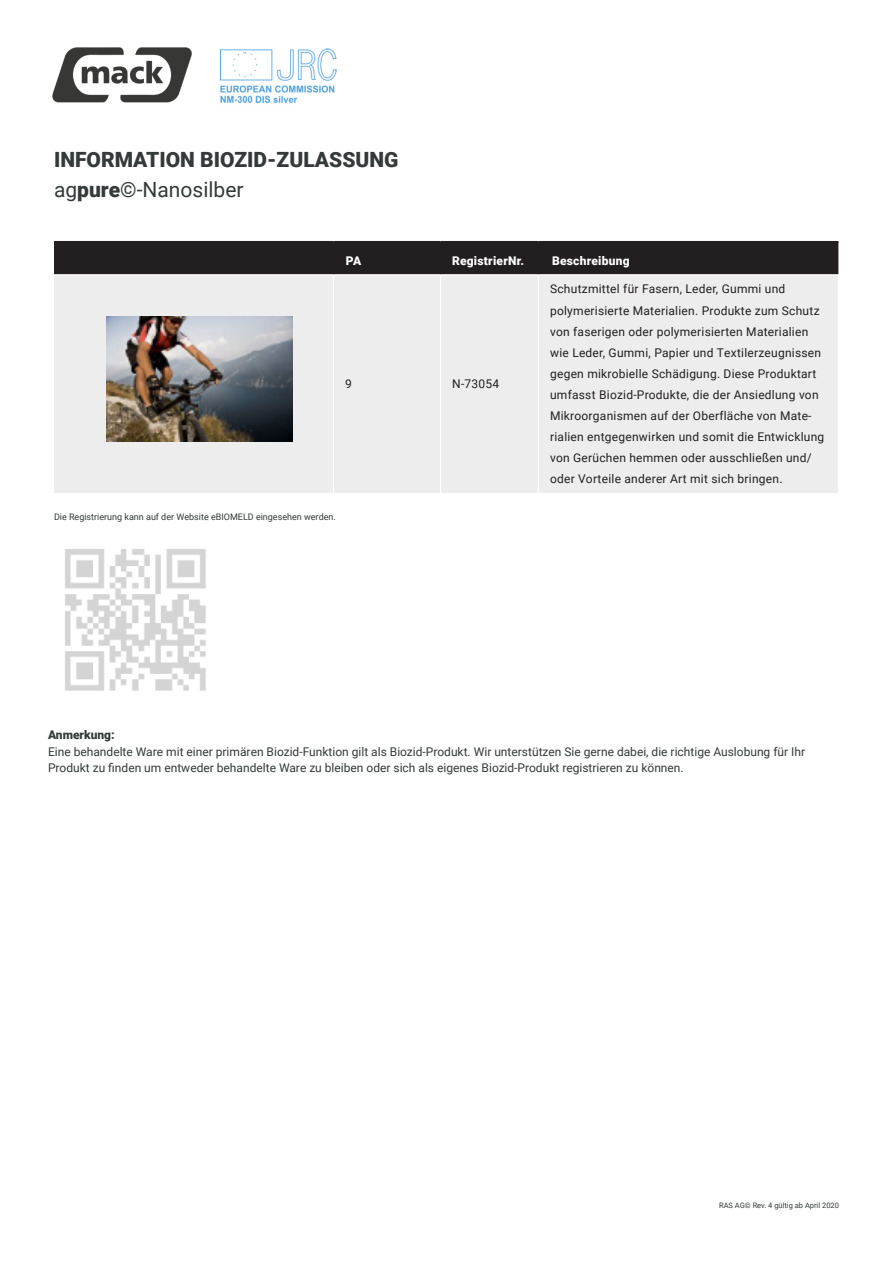
<style>
.page{position:relative;width:893px;height:1263px;background:#fff}
.page>*{position:absolute;margin:0;border:0;box-sizing:border-box;transform-origin:0 0}
.t1{font:900 21px/30px "Roboto";color:#343939}
.t2{font:12px/21.1px "Roboto";letter-spacing:.02em;color:#231f20}
.t3{font:12px/16.5px "Roboto";color:#343939}
.t4{font:900 12px "Roboto";letter-spacing:.02em;color:#fff}
.t5{font:900 12px "Roboto";color:#343939}
.t6{font:9px "Roboto";color:#343939}
.t7{font:7.5px "Roboto";color:#343939}
.s1{font-weight:400}
</style>
<div class="page">
<img style="left:52px;top:47px;width:140px;height:56px">
<div style="left:54px;top:243px;width:784px;height:31px;background:#231f20"></div>
<div style="left:54px;top:275px;width:784px;height:218px;background:#ededed"></div>
<hr style="left:538px;top:243px;width:1px;height:31px;background:#231f20">
<hr style="left:333px;top:275px;width:1px;height:218px;background:#fff">
<hr style="left:440px;top:275px;width:1px;height:218px;background:#fff">
<hr style="left:538px;top:275px;width:1px;height:218px;background:#fff">
<hr style="left:54px;top:241px;width:279px;height:2px;background:#231f20">
<hr style="left:333px;top:241px;width:108px;height:2px;background:#231f20">
<hr style="left:441px;top:241px;width:97px;height:2px;background:#231f20">
<hr style="left:538px;top:241px;width:300px;height:2px;background:#231f20">
<img style="left:107px;top:317px;width:186px;height:124px">
<img style="left:65px;top:549px;width:141px;height:142px">
<img style="left:219px;top:48px;width:118px;height:55px">
<h1 class="t1" style="left:54px;top:144px;width:346px">INFORMATION BIOZID-ZULASSUNG <span class="s1">ag</span>pure<span class="s1">©-Nanosilber</span></h1>
<p class="t4" style="left:346px;top:252px;width:17px">PA</p>
<p class="t4" style="left:452px;top:252px;width:74px">RegistrierNr.</p>
<p class="t4" style="left:552px;top:252px;width:79px">Beschreibung</p>
<p class="t2" style="left:345px;top:373px;width:8px">9</p>
<p class="t2" style="left:452px;top:373px;width:49px">N-73054</p>
<p class="t6" style="left:54px;top:510px;width:283px">Die Registrierung kann auf der Website eBIOMELD eingesehen werden.</p>
<p class="t2" style="left:550px;top:278px;width:276px">Schutzmittel für Fasern, Leder, Gummi und polymerisierte Materialien. Produkte zum Schutz von faserigen oder polymerisierten Materialien wie Leder, Gummi, Papier und Textilerzeugnissen gegen mikrobielle Schädigung. Diese Produktart umfasst Biozid-Produkte, die der Ansiedlung von Mikroorganismen auf der Oberfläche von Mate&shy;rialien entgegenwirken und somit die Entwicklung von Gerüchen hemmen oder ausschließen und/ oder Vorteile anderer Art mit sich bringen.</p>
<p class="t5" style="left:48px;top:726px;width:68px">Anmerkung:</p>
<p class="t3" style="left:48px;top:743px;width:758px">Eine behandelte Ware mit einer primären Biozid-Funktion gilt als Biozid-Produkt. Wir unterstützen Sie gerne dabei, die richtige Auslobung für Ihr<br>Produkt zu finden um entweder behandelte Ware zu bleiben oder sich als eigenes Biozid-Produkt registrieren zu können.</p>
<p class="t7" style="left:719px;top:1200px;width:121px">RAS AG© Rev. 4 gültig ab April 2020</p>
</div>
